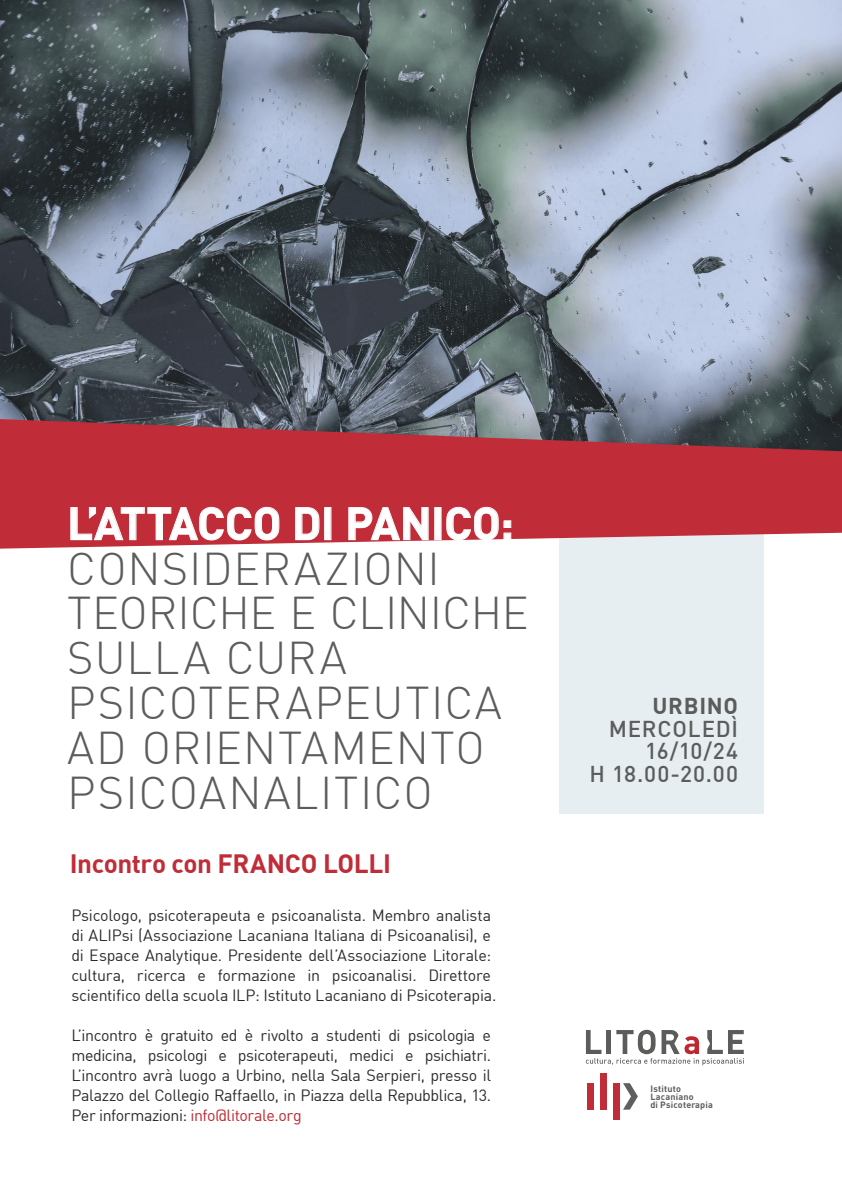
<style>
.page{position:relative;width:842px;height:1191px;background:#fff}
.page>*{position:absolute;margin:0;border:0;box-sizing:border-box;transform-origin:0 0}
.t1{font:300 45px/44.9px "FF Din Pro";letter-spacing:.02em;color:#5c5c5b}
.t2{font:700 45px "FF Din Pro";letter-spacing:-.015em;color:#fff}
.t3{font:700 26px "FF Din Pro";letter-spacing:-.015em;color:#c02c38}
.t4{font:500 22.5px/22.5px "FF Din Pro";letter-spacing:.03em;color:#5c5c5b;text-align:right}
.t5{font:700 22.5px "FF Din Pro";letter-spacing:.035em;color:#5c5c5b}
.t6{font:16px/20px "FF Din Pro";letter-spacing:-.015em;color:#2b2b2a}
.t7{font:700 9px/8.1px "FF Din Pro";letter-spacing:.02em;color:#5e5f61}
.s1{color:#bf272f}
</style>
<div class="page">
<div style="left:559px;top:501px;width:205px;height:312px;background:#e6eef2"></div>
<div style="left:587px;top:1083px;width:6px;height:26px;background:#c02c38"></div>
<svg style="left:623px;top:1083px;width:15px;height:26px"></svg>
<div style="left:600px;top:1073px;width:7px;height:36px;background:#c02c38"></div>
<div style="left:613px;top:1083px;width:7px;height:36px;background:#c02c38"></div>
<svg style="left:586px;top:1029px;width:158px;height:36px"></svg>
<img style="left:0;top:0;width:842px;height:419px">
<svg style="left:0;top:419px;width:842px;height:130px;background:#b4414c"></svg>
<svg style="left:70px;top:507px;width:209px;height:33px;background:#c94b55"></svg>
<svg style="left:295px;top:507px;width:24px;height:33px"></svg>
<div style="left:324px;top:507px;width:7px;height:33px;border:1px solid #fff"></div>
<svg style="left:348px;top:507px;width:81px;height:33px;background:#ca4f59"></svg>
<div style="left:434px;top:507px;width:7px;height:33px;border:1px solid #fff"></div>
<svg style="left:446px;top:507px;width:65px;height:33px;background:#c94d57"></svg>
<h1 class="t2" style="left:67px;top:486px;width:448px">L’ATTACCO DI PANICO:</h1>
<h1 class="t1" style="left:67px;top:542px;width:463px">CONSIDERAZIONI<br>TEORICHE E CLINICHE<br>SULLA CURA<br>PSICOTERAPEUTICA<br>AD ORIENTAMENTO<br>PSICOANALITICO</h1>
<h2 class="t3" style="left:70px;top:841px;width:323px">Incontro con FRANCO LOLLI</h2>
<p class="t6" style="left:71px;top:903px;width:426px">Psicologo, psicoterapeuta e psicoanalista. Membro analista di ALIPsi (Associazione Lacaniana Italiana di Psicoanalisi), e di Espace Analytique. Presidente dell’Associazione Litorale: cultura, ricerca e formazione in psicoanalisi. Direttore scientifico della scuola ILP: Istituto Lacaniano di Psicoterapia.</p>
<p class="t6" style="left:71px;top:1023px;width:421px;text-align:justify">L’incontro è gratuito ed è rivolto a studenti di psicologia e medicina, psicologi e psicoterapeuti, medici e psichiatri.<br>L’incontro avrà luogo a Urbino, nella Sala Serpieri, presso il Palazzo del Collegio Raffaello, in Piazza della Repubblica, 13.<br>Per informazioni: <span class="s1">info@litorale.org</span></p>
<h3 class="t5" style="left:652px;top:687px;width:87px">URBINO</h3>
<h3 class="t4" style="left:589px;top:715px;width:150px">MERCOLEDÌ<br>16/10/24<br>H 18.00-20.00</h3>
<p class="t7" style="left:650px;top:1083px;width:64px">Istituto<br>Lacaniano<br>di Psicoterapia</p>
</div>
